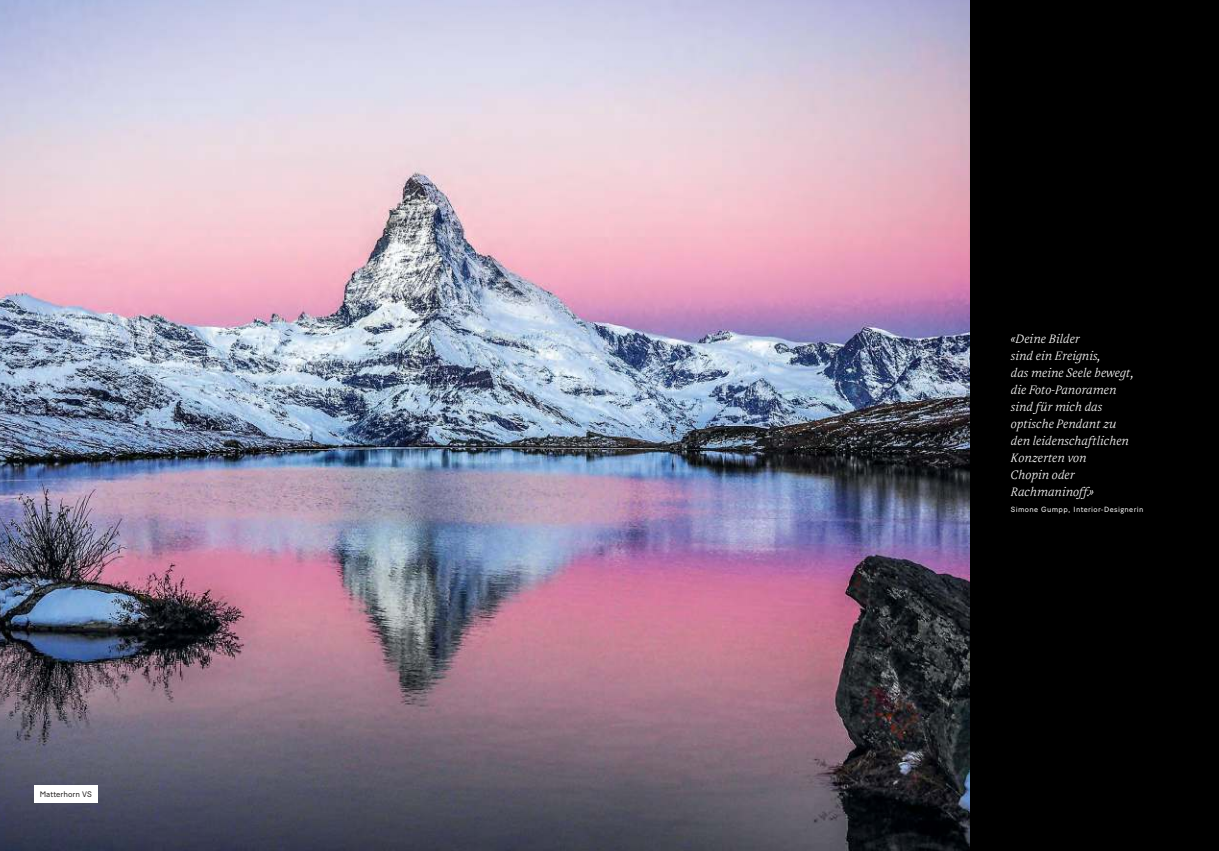
<style>
.page{position:relative;width:1219px;height:851px;background:#fff}
.page>*{position:absolute;margin:0;border:0;box-sizing:border-box;transform-origin:0 0}
.t1{font:italic 100 13px/17px "Aleksei";letter-spacing:.005em;color:#fff}
.t2{font:8px "Baton Turbo";letter-spacing:.005em;color:#221f1f}
.t3{font:7.5px "Baton Turbo";letter-spacing:.05em;color:#fff}
</style>
<div class="page">
<img style="left:0;top:0;width:609px;height:850px">
<div style="left:34px;top:785px;width:64px;height:17px;background:#fff"></div>
<img style="left:609px;top:0;width:610px;height:850px">
<p class="t2" style="left:40px;top:790px;width:54px">Matterhorn VS</p>
<p class="t1" style="left:1011px;top:331px;width:124px">«Deine Bilder<br>sind ein Ereignis,<br>das meine Seele bewegt, die Foto-Panoramen sind für mich das optische Pendant zu den leidenschaftlichen<br>Konzerten von<br>Chopin oder<br>Rachmaninoff.»</p>
<p class="t3" style="left:1011px;top:505px;width:134px">Simone Gumpp, Interior-Designerin</p>
</div>
